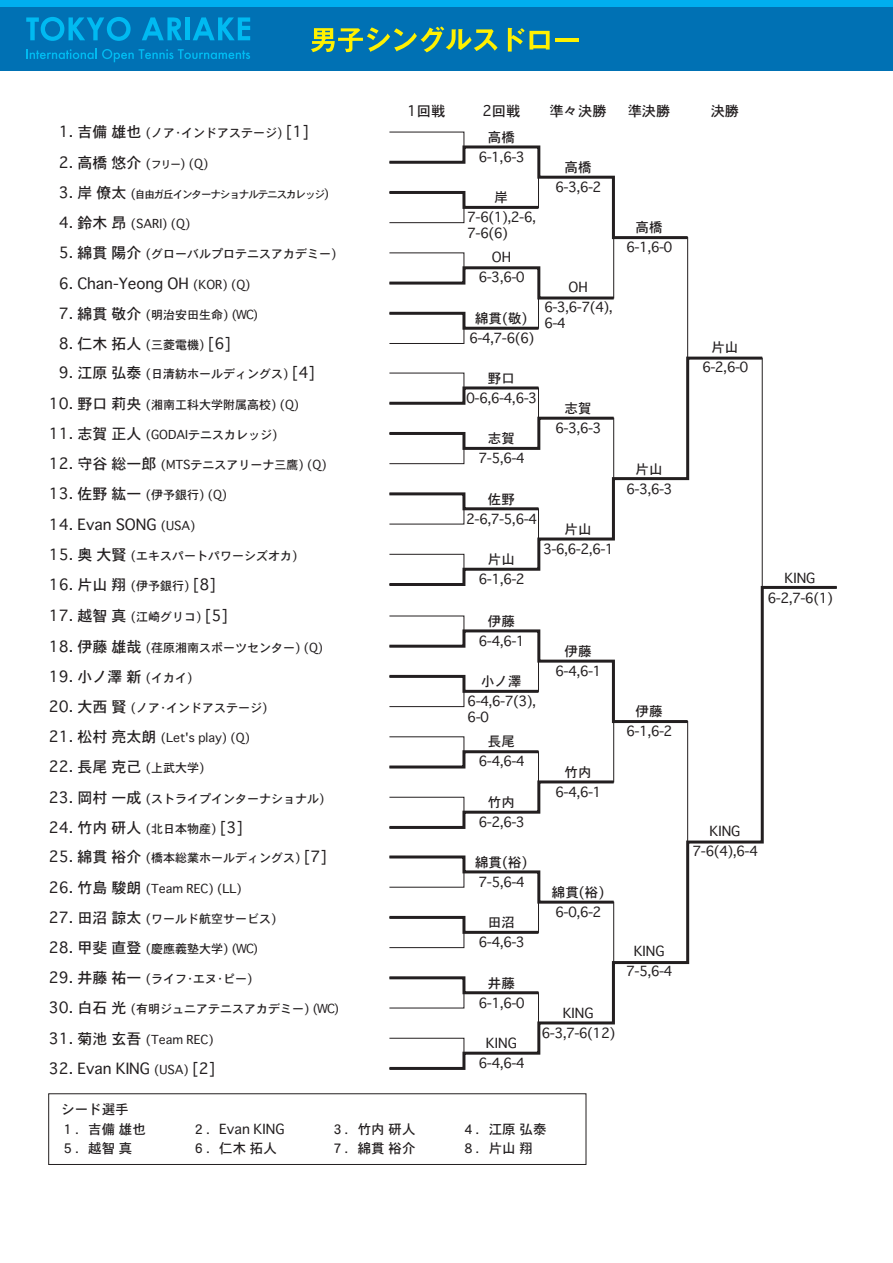
<style>
.page{position:relative;width:893px;height:1263px;background:#fff}
.page>*{position:absolute;margin:0;border:0;box-sizing:border-box;transform-origin:0 0}
.t1{font:15px "Osaka";color:#231f20}
.t2{font:14.25px "Osaka";color:#231f20}
.t3{font:13.5px/20px "Osaka";color:#231f20;text-align:center}
.t4{font:12px "Osaka";color:#231f20}
.t5{font:10.5px "Osaka";letter-spacing:-.1em;color:#231f20}
.s1{font-size:15px;color:#fff}
.s2{font-size:15px}
.s3{color:#fff}
.s4{font-size:12px}
.s5{font-size:10.5px}
</style>
<div class="page">
<div style="left:613px;top:237px;width:75px;height:242px;border:1px solid #231f20"></div>
<div style="left:389px;top:313px;width:75px;height:31px;border:1px solid #231f20"></div>
<svg style="left:389px;top:144px;width:300px;height:97px"></svg>
<svg style="left:389px;top:265px;width:226px;height:36px"></svg>
<svg style="left:389px;top:310px;width:150px;height:21px"></svg>
<svg style="left:389px;top:355px;width:374px;height:229px"></svg>
<svg style="left:389px;top:491px;width:152px;height:21px"></svg>
<svg style="left:389px;top:584px;width:448px;height:486px"></svg>
<div style="left:48px;top:1093px;width:538px;height:72px;border:1px solid #231f20"></div>
<div style="left:0;top:0;width:893px;height:71px;background:#0071b4"></div>
<div style="left:0;top:0;width:893px;height:7px;background:#00aeef"></div>
<svg style="left:311px;top:26px;width:187px;height:26px"></svg>
<svg style="left:508px;top:28px;width:42px;height:24px"></svg>
<hr style="left:555px;top:38px;width:23px;height:4px;background:#fff101">
<svg style="left:26px;top:17px;width:105px;height:24px"></svg>
<svg style="left:142px;top:17px;width:40px;height:23px"></svg>
<div style="left:185px;top:17px;width:5px;height:23px;background:#00baf1"></div>
<svg style="left:193px;top:17px;width:57px;height:23px"></svg>
<svg style="left:26px;top:48px;width:224px;height:14px"></svg>
<p class="t4" style="left:49px;top:125px;width:262px"><span class="s1">0</span><span class="s2">1. 吉備 雄也</span> (ノア･インドアステージ) <span class="s2">[1]</span></p>
<p class="t1" style="left:49px;top:153px;width:161px"><span class="s3">0</span>2. 高橋 悠介 <span class="s4">(</span><span class="s5">フリー</span><span class="s4">) (Q)</span></p>
<p class="t5" style="left:49px;top:187px;width:282px"><span class="s1">0</span><span class="s2">3. 岸 僚太</span> <span class="s4">(</span>自由ガ丘インターナショナルテニスカレッジ<span class="s4">)</span></p>
<p class="t4" style="left:49px;top:216px;width:143px"><span class="s1">0</span><span class="s2">4. 鈴木 昂</span> (SARI) (Q)</p>
<p class="t4" style="left:49px;top:246px;width:289px"><span class="s1">0</span><span class="s2">5. 綿貫 陽介</span> (グローバルプロテニスアカデミー)</p>
<p class="t1" style="left:49px;top:273px;width:203px"><span class="s3">0</span>6. Chan-Yeong OH <span class="s4">(KOR) (Q)</span></p>
<p class="t4" style="left:49px;top:307px;width:211px"><span class="s1">0</span><span class="s2">7. 綿貫 敬介</span> (明治安田生命) (WC)</p>
<p class="t1" style="left:49px;top:334px;width:184px"><span class="s3">0</span>8. 仁木 拓人 <span class="s4">(三菱電機)</span> [6]</p>
<p class="t4" style="left:49px;top:366px;width:268px"><span class="s1">0</span><span class="s2">9. 江原 弘泰</span> (日清紡ホールディングス) <span class="s2">[4]</span></p>
<p class="t4" style="left:49px;top:397px;width:252px"><span class="s2">10. 野口 莉央</span> (湘南工科大学附属高校) (Q)</p>
<p class="t4" style="left:49px;top:427px;width:230px"><span class="s2">11. 志賀 正人</span> (GODAIテニスカレッジ)</p>
<p class="t4" style="left:49px;top:457px;width:280px"><span class="s2">12. 守谷 総一郎</span> (MTSテニスアリーナ三鷹) (Q)</p>
<p class="t4" style="left:49px;top:487px;width:180px"><span class="s2">13. 佐野 紘一</span> (伊予銀行) (Q)</p>
<p class="t1" style="left:49px;top:514px;width:148px">14. Evan SONG <span class="s4">(USA)</span></p>
<p class="t4" style="left:49px;top:548px;width:250px"><span class="s2">15. 奥 大賢</span> (エキスパートパワーシズオカ)</p>
<p class="t1" style="left:49px;top:575px;width:169px">16. 片山 翔 <span class="s4">(伊予銀行)</span> [8]</p>
<p class="t1" style="left:49px;top:606px;width:181px">17. 越智 真 <span class="s4">(江崎グリコ)</span> [5]</p>
<p class="t4" style="left:49px;top:640px;width:276px"><span class="s2">18. 伊藤 雄哉</span> (荏原湘南スポーツセンター) (Q)</p>
<p class="t1" style="left:49px;top:667px;width:145px">19. 小ノ澤 新 <span class="s4">(イカイ)</span></p>
<p class="t4" style="left:49px;top:700px;width:220px"><span class="s2">20. 大西 賢</span> (ノア･インドアステージ)</p>
<p class="t4" style="left:49px;top:730px;width:203px"><span class="s2">21. 松村 亮太朗</span> (Let's play) (Q)</p>
<p class="t1" style="left:49px;top:757px;width:157px">22. 長尾 克己 <span class="s4">(上武大学)</span></p>
<p class="t4" style="left:49px;top:791px;width:277px"><span class="s2">23. 岡村 一成</span> (ストライプインターナショナル)</p>
<p class="t1" style="left:49px;top:818px;width:196px">24. 竹内 研人 <span class="s4">(北日本物産)</span> [3]</p>
<p class="t4" style="left:49px;top:850px;width:280px"><span class="s2">25. 綿貫 裕介</span> (橋本総業ホールディングス) <span class="s2">[7]</span></p>
<p class="t4" style="left:49px;top:881px;width:195px"><span class="s2">26. 竹島 駿朗</span> (Team REC) (LL)</p>
<p class="t4" style="left:49px;top:911px;width:229px"><span class="s2">27. 田沼 諒太</span> (ワールド航空サービス)</p>
<p class="t4" style="left:49px;top:941px;width:211px"><span class="s2">28. 甲斐 直登</span> (慶應義塾大学) (WC)</p>
<p class="t4" style="left:49px;top:971px;width:205px"><span class="s2">29. 井藤 祐一</span> (ライフ･エヌ･ピー)</p>
<p class="t4" style="left:49px;top:1001px;width:292px"><span class="s2">30. 白石 光</span> (有明ジュニアテニスアカデミー) (WC)</p>
<p class="t4" style="left:49px;top:1032px;width:167px"><span class="s2">31. 菊池 玄吾</span> (Team REC)</p>
<p class="t1" style="left:49px;top:1059px;width:168px">32. Evan KING <span class="s4">(USA)</span> [2]</p>
<p class="t2" style="left:407px;top:102px;width:39px">1回戦</p>
<p class="t2" style="left:482px;top:102px;width:39px">2回戦</p>
<p class="t2" style="left:550px;top:102px;width:58px">準々決勝</p>
<p class="t2" style="left:628px;top:102px;width:44px">準決勝</p>
<p class="t2" style="left:711px;top:102px;width:30px">決勝</p>
<p class="t3" style="left:478px;top:127px;width:48px">高橋<br>6-1,6-3</p>
<p class="t3" style="left:555px;top:157px;width:48px">高橋<br>6-3,6-2</p>
<p class="t3" style="left:626px;top:217px;width:48px">高橋<br>6-1,6-0</p>
<p class="t3" style="left:467px;top:187px;width:70px">岸<br>7-6(1),2-6,</p>
<p class="t3" style="left:467px;top:221px;width:45px;line-height:23.7px;text-align:right">7-6(6)<br>OH</p>
<p class="t3" style="left:478px;top:267px;width:48px">6-3,6-0</p>
<p class="t3" style="left:544px;top:277px;width:70px">OH<br>6-3,6-7(4),</p>
<p class="t3" style="left:469px;top:308px;width:98px;text-align:left;text-indent:6px">綿貫(敬) 6-4<br>6-4,7-6(6)</p>
<p class="t3" style="left:466px;top:368px;width:72px">野口<br>0-6,6-4,6-3</p>
<p class="t3" style="left:479px;top:428px;width:48px">志賀<br>7-5,6-4</p>
<p class="t3" style="left:702px;top:337px;width:48px">片山<br>6-2,6-0</p>
<p class="t3" style="left:555px;top:398px;width:48px">志賀<br>6-3,6-3</p>
<p class="t3" style="left:626px;top:459px;width:48px">片山<br>6-3,6-3</p>
<p class="t3" style="left:466px;top:489px;width:72px">佐野<br>2-6,7-5,6-4</p>
<p class="t3" style="left:543px;top:519px;width:72px">片山<br>3-6,6-2,6-1</p>
<p class="t3" style="left:479px;top:549px;width:48px">片山<br>6-1,6-2</p>
<p class="t3" style="left:479px;top:611px;width:48px">伊藤<br>6-4,6-1</p>
<p class="t3" style="left:467px;top:671px;width:70px">小ノ澤<br>6-4,6-7(3),</p>
<p class="t3" style="left:467px;top:707px;width:23px">6-0</p>
<p class="t3" style="left:479px;top:731px;width:48px">長尾<br>6-4,6-4</p>
<p class="t3" style="left:479px;top:792px;width:48px">竹内<br>6-2,6-3</p>
<p class="t3" style="left:555px;top:641px;width:48px">伊藤<br>6-4,6-1</p>
<p class="t3" style="left:555px;top:762px;width:48px">竹内<br>6-4,6-1</p>
<p class="t3" style="left:475px;top:852px;width:54px;text-align:left">綿貫(裕)<br>7-5,6-4</p>
<p class="t3" style="left:479px;top:912px;width:48px">田沼<br>6-4,6-3</p>
<p class="t3" style="left:479px;top:973px;width:48px">井藤<br>6-1,6-0</p>
<p class="t3" style="left:479px;top:1033px;width:48px">KING<br>6-4,6-4</p>
<p class="t3" style="left:552px;top:882px;width:54px;text-align:left">綿貫(裕)<br>6-0,6-2</p>
<p class="t3" style="left:542px;top:1003px;width:75px">KING<br>6-3,7-6(12)</p>
<p class="t3" style="left:626px;top:701px;width:48px">伊藤<br>6-1,6-2</p>
<p class="t3" style="left:626px;top:941px;width:48px">KING<br>7-5,6-4</p>
<p class="t3" style="left:693px;top:821px;width:67px">KING<br>7-6(4),6-4</p>
<p class="t3" style="left:61px;top:1099px;width:86px;line-height:19.5px;text-align:left">シード選手<br>１．吉備 雄也<br>５．越智 真</p>
<p class="t3" style="left:192px;top:1119px;width:94px;line-height:19.5px;text-align:left">２．Evan KING<br>６．仁木 拓人</p>
<p class="t3" style="left:331px;top:1119px;width:86px;line-height:19.5px;text-align:left">３．竹内 研人<br>７．綿貫 裕介</p>
<p class="t3" style="left:462px;top:1119px;width:86px;line-height:19.5px;text-align:left">４．江原 弘泰<br>８．片山 翔</p>
<p class="t3" style="left:768px;top:568px;width:67px">KING<br>6-2,7-6(1)</p>
</div>
